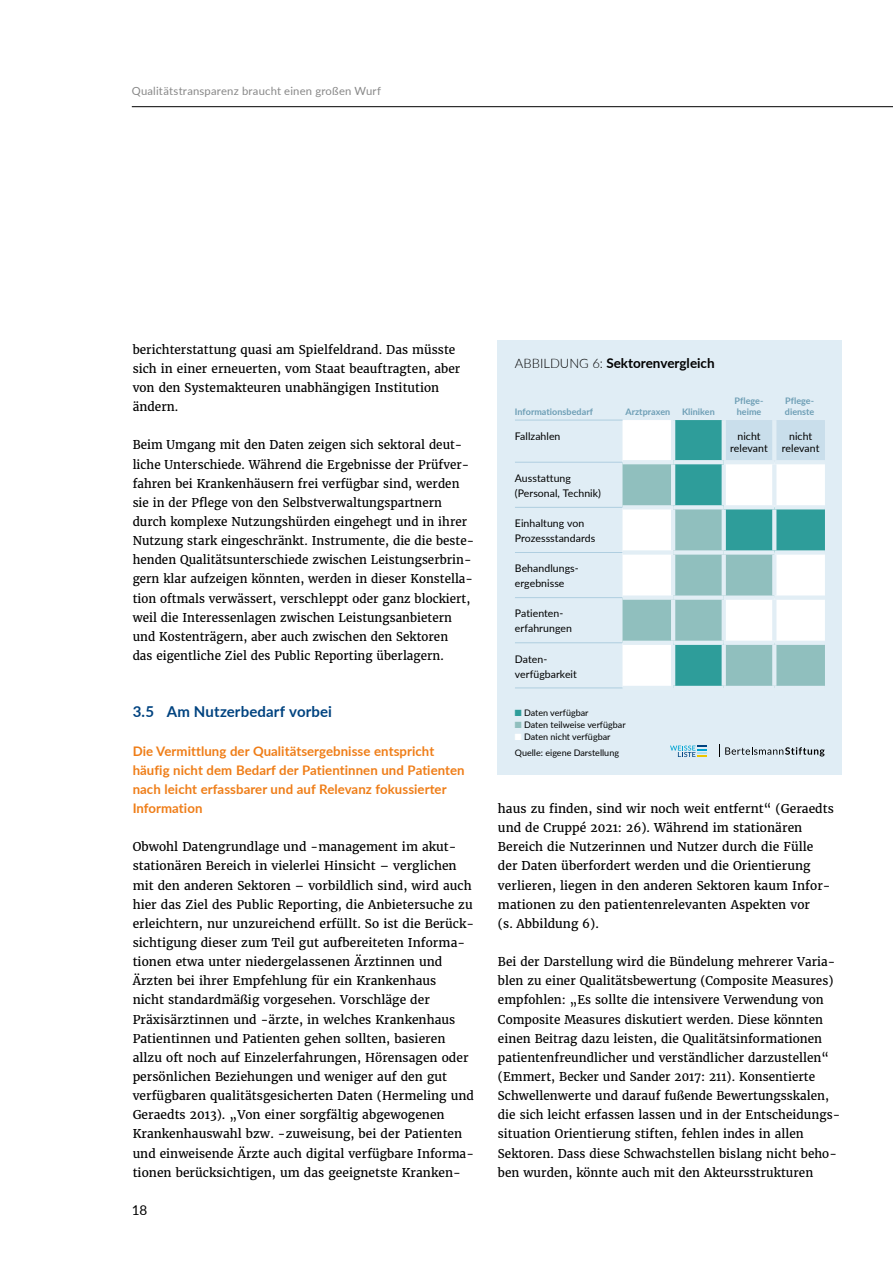
<style>
.page{position:relative;width:893px;height:1263px;background:#fff}
.page>*{position:absolute;margin:0;border:0;box-sizing:border-box;transform-origin:0 0}
.t1{font:700 15px "Lato";letter-spacing:.01em;color:#004380}
.t2{font:700 13.5px "Lato";color:#000}
.t3{font:13.5px "Lato";color:#000}
.t4{font:700 13.2px/19.2px "Lato";letter-spacing:.005em;color:#ef7d17}
.t5{font:12px/19.2px "Merriweather";letter-spacing:.005em;color:#000}
.t6{font:11.25px "Lato";letter-spacing:.02em;color:#878787}
.t7{font:10.5px/15px "Lato";letter-spacing:.005em;color:#000}
.t8{font:9px/16.2px "Lato";color:#000}
.t9{font:700 9px/10.5px "Lato";letter-spacing:.005em;color:#6d9eb5}
.s1{font-weight:300;font-size:13.05px}
.s2{color:#2e9d9a}
.s3{color:#90bfbe}
.s4{color:#fff}
</style>
<div class="page">
<hr style="left:132px;top:106px;width:761px;height:1px;background:#000">
<div style="left:498px;top:340px;width:344px;height:435px;background:#e0edf5"></div>
<div style="left:622px;top:420px;width:49px;height:40px;background:#fff"></div>
<svg style="left:675px;top:420px;width:150px;height:40px;background:#96c8d0"></svg>
<svg style="left:622px;top:464px;width:203px;height:222px;background:#aad2d1"></svg>
<hr style="left:515px;top:420px;width:107px;height:1px;background:#afcee0">
<hr style="left:515px;top:462px;width:107px;height:1px;background:#afcee0">
<hr style="left:515px;top:507px;width:107px;height:1px;background:#afcee0">
<hr style="left:515px;top:552px;width:107px;height:1px;background:#afcee0">
<hr style="left:515px;top:597px;width:107px;height:1px;background:#afcee0">
<hr style="left:515px;top:642px;width:107px;height:1px;background:#afcee0">
<hr style="left:515px;top:687px;width:107px;height:1px;background:#afcee0">
<hr style="left:722px;top:420px;width:4px;height:40px;background:#e2eef5">
<hr style="left:772px;top:420px;width:4px;height:40px;background:#e2eef5">
<svg style="left:673px;top:460px;width:51px;height:4px"></svg>
<hr style="left:671px;top:464px;width:4px;height:41px;background:#e2eef5">
<hr style="left:722px;top:464px;width:4px;height:41px;background:#e2eef5">
<hr style="left:772px;top:464px;width:4px;height:41px;background:#e2eef5">
<svg style="left:622px;top:505px;width:51px;height:4px"></svg>
<svg style="left:673px;top:505px;width:51px;height:4px"></svg>
<hr style="left:671px;top:509px;width:4px;height:41px;background:#e2eef5">
<hr style="left:724px;top:505px;width:50px;height:4px;background:#e2eef5">
<svg style="left:722px;top:509px;width:4px;height:41px"></svg>
<hr style="left:774px;top:505px;width:51px;height:4px;background:#e2eef5">
<svg style="left:772px;top:509px;width:4px;height:41px"></svg>
<div style="left:622px;top:550px;width:51px;height:5px;background:#e2eef5"></div>
<div style="left:673px;top:550px;width:51px;height:5px;background:#e2eef5"></div>
<hr style="left:671px;top:555px;width:4px;height:40px;background:#e2eef5">
<div style="left:724px;top:550px;width:50px;height:5px;background:#e2eef5"></div>
<hr style="left:722px;top:555px;width:4px;height:40px;background:#e2eef5">
<div style="left:774px;top:550px;width:51px;height:5px;background:#e2eef5"></div>
<svg style="left:772px;top:555px;width:4px;height:40px"></svg>
<div style="left:622px;top:595px;width:51px;height:5px;background:#e2eef5"></div>
<div style="left:673px;top:595px;width:51px;height:5px;background:#e2eef5"></div>
<hr style="left:671px;top:600px;width:4px;height:41px;background:#e2eef5">
<div style="left:724px;top:595px;width:50px;height:5px;background:#e2eef5"></div>
<hr style="left:722px;top:600px;width:4px;height:41px;background:#e2eef5">
<div style="left:774px;top:595px;width:51px;height:5px;background:#e2eef5"></div>
<hr style="left:772px;top:600px;width:4px;height:41px;background:#e2eef5">
<hr style="left:622px;top:641px;width:51px;height:4px;background:#e2eef5">
<svg style="left:673px;top:641px;width:51px;height:4px"></svg>
<hr style="left:671px;top:645px;width:4px;height:41px;background:#e2eef5">
<hr style="left:724px;top:641px;width:50px;height:4px;background:#e2eef5">
<hr style="left:722px;top:645px;width:4px;height:41px;background:#e2eef5">
<hr style="left:774px;top:641px;width:51px;height:4px;background:#e2eef5">
<svg style="left:772px;top:645px;width:4px;height:41px"></svg>
<svg style="left:670px;top:745px;width:36px;height:12px"></svg>
<svg style="left:719px;top:744px;width:106px;height:13px"></svg>
<p class="t6" style="left:132px;top:83px;width:251px">Qualitätstransparenz braucht einen großen Wurf</p>
<p class="t5" style="left:133px;top:340px;width:329px">berichterstattung quasi am Spielfeldrand. Das müsste sich in einer erneuerten, vom Staat beauftragten, aber von den Systemakteuren unabhängigen Institution ändern.</p>
<p class="t5" style="left:133px;top:435px;width:343px">Beim Umgang mit den Daten zeigen sich sektoral deut&shy;liche Unterschiede. Während die Ergebnisse der Prüfver&shy;fahren bei Krankenhäusern frei verfügbar sind, werden sie in der Pflege von den Selbstverwaltungspartnern durch komplexe Nutzungshürden eingehegt und in ihrer Nutzung stark eingeschränkt. Instrumente, die die beste&shy;henden Qualitätsunterschiede zwischen Leistungserbrin&shy;gern klar aufzeigen könnten, werden in dieser Konstella&shy;tion oftmals verwässert, verschleppt oder ganz blockiert, weil die Interessenlagen zwischen Leistungsanbietern und Kostenträgern, aber auch zwischen den Sektoren<br>das eigentliche Ziel des Public Reporting überlagern.</p>
<p class="t1" style="left:133px;top:701px;width:201px">3.5 Am Nutzerbedarf vorbei</p>
<p class="t4" style="left:133px;top:741px;width:334px">Die Vermittlung der Qualitätsergebnisse entspricht häufig nicht dem Bedarf der Patientinnen und Patienten nach leicht erfassbarer und auf Relevanz fokussierter Information</p>
<p class="t5" style="left:133px;top:837px;width:343px">Obwohl Datengrundlage und - management im akut&shy;stationären Bereich in vielerlei Hinsicht – verglichen mit den anderen Sektoren – vorbildlich sind, wird auch hier das Ziel des Public Reporting, die Anbietersuche zu erleichtern, nur unzureichend erfüllt. So ist die Berück&shy;sichtigung dieser zum Teil gut aufbereiteten Informa&shy;tionen etwa unter niedergelassenen Ärztinnen und Ärzten bei ihrer Empfehlung für ein Krankenhaus<br>nicht standardmäßig vorgesehen. Vorschläge der Präxisärztinnen und - ärzte, in welches Krankenhaus Patientinnen und Patienten gehen sollten, basieren allzu oft noch auf Einzelerfahrungen, Hörensagen oder persönlichen Beziehungen und weniger auf den gut verfügbaren qualitätsgesicherten Daten (Hermeling und Geraedts 2013). „Von einer sorgfältig abgewogenen Krankenhauswahl bzw. - zuweisung, bei der Patienten und einweisende Ärzte auch digital verfügbare Informa-- tionen berücksichtigen, um das geeignetste Kranken-</p>
<p class="t3" style="left:132px;top:1200px;width:17px">18</p>
<p class="t2" style="left:515px;top:353px;width:201px"><span class="s1">ABBILDUNG 6:</span> Sektorenvergleich</p>
<p class="t9" style="left:515px;top:406px;width:80px">Informationsbedarf</p>
<p class="t9" style="left:625px;top:406px;width:46px">Arztpraxen</p>
<p class="t9" style="left:682px;top:406px;width:34px">Kliniken</p>
<p class="t9" style="left:735px;top:395px;width:30px">Pflege&shy;heime</p>
<p class="t9" style="left:785px;top:395px;width:31px">Pflege&shy;dienste</p>
<p class="t7" style="left:515px;top:428px;width:47px">Fallzahlen</p>
<p class="t7" style="left:730px;top:429px;width:39px;line-height:12px;text-align:center">nicht relevant</p>
<p class="t7" style="left:782px;top:429px;width:39px;line-height:12px;text-align:center">nicht relevant</p>
<p class="t7" style="left:515px;top:470px;width:88px">Ausstattung (Personal, Technik)</p>
<p class="t7" style="left:515px;top:515px;width:82px">Einhaltung von<br>Prozessstandards</p>
<p class="t7" style="left:515px;top:560px;width:65px">Behandlungs&shy;ergebnisse</p>
<p class="t7" style="left:515px;top:606px;width:58px">Patienten&shy;erfahrungen</p>
<p class="t7" style="left:515px;top:651px;width:64px">Daten&shy;verfügbarkeit</p>
<p class="t8" style="left:515px;top:704px;width:75px"><span class="s2">■</span> Daten verfügbar</p>
<p class="t8" style="left:515px;top:716px;width:112px"><span class="s3">■</span> Daten teilweise verfügbar</p>
<p class="t8" style="left:515px;top:728px;width:106px"><span class="s4">■</span> Daten nicht verfügbar<br>Quelle: eigene Darstellung</p>
<p class="t5" style="left:498px;top:799px;width:337px">haus zu finden, sind wir noch weit entfernt“ (Geraedts und de Cruppé 2021: 26). Während im stationären Bereich die Nutzerinnen und Nutzer durch die Fülle der Daten überfordert werden und die Orientierung verlieren, liegen in den anderen Sektoren kaum Infor&shy;mationen zu den patientenrelevanten Aspekten vor<br>(s. Abbildung 6).</p>
<p class="t5" style="left:498px;top:952px;width:344px">Bei der Darstellung wird die Bündelung mehrerer Varia&shy;blen zu einer Qualitätsbewertung (Composite Measures) empfohlen: „Es sollte die intensivere Verwendung von Composite Measures diskutiert werden. Diese könnten einen Beitrag dazu leisten, die Qualitätsinformationen patientenfreundlicher und verständlicher darzustellen“ (Emmert, Becker und Sander 2017: 211). Konsentierte Schwellenwerte und darauf fußende Bewertungsskalen, die sich leicht erfassen lassen und in der Entscheidungs&shy;situation Orientierung stiften, fehlen indes in allen Sektoren. Dass diese Schwachstellen bislang nicht beho&shy;ben wurden, könnte auch mit den Akteursstrukturen</p>
</div>
